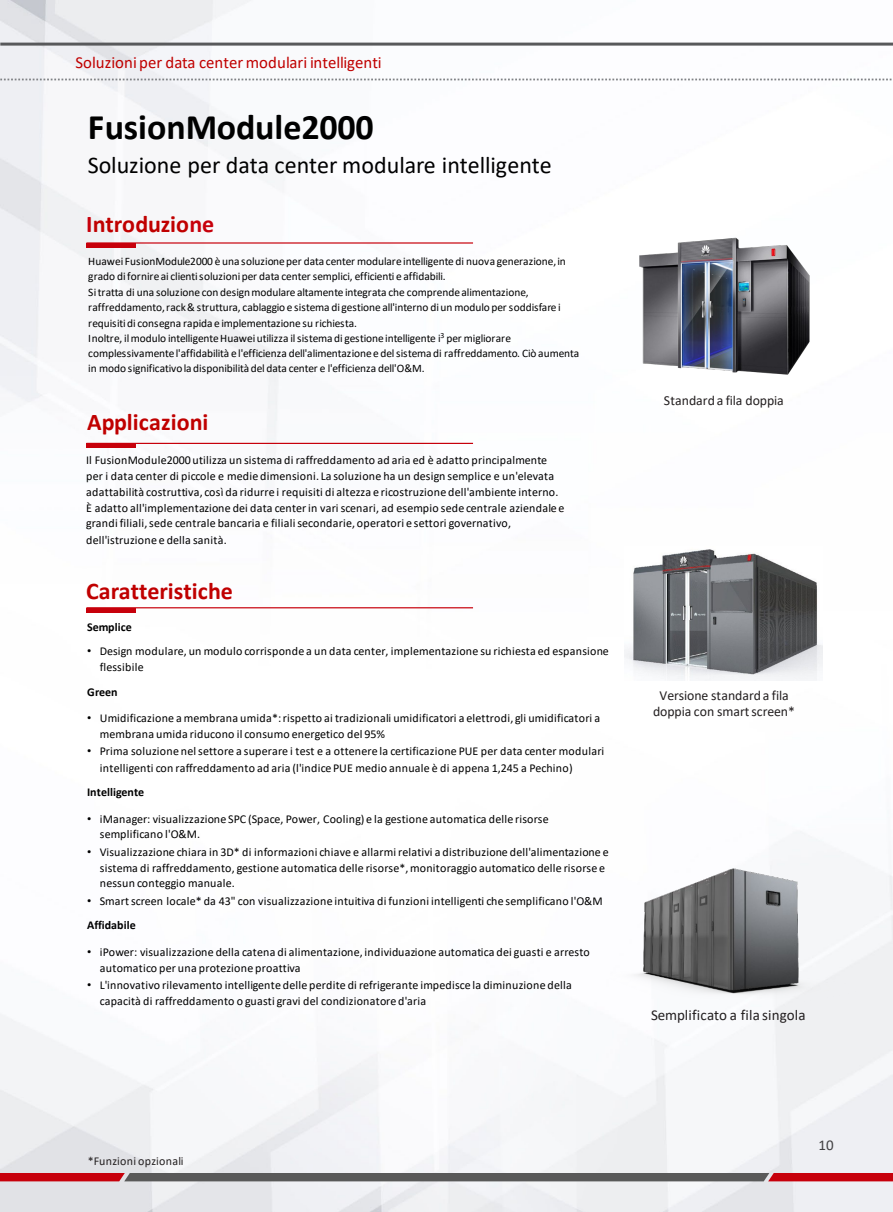
<style>
.page{position:relative;width:893px;height:1212px;background:#fff}
.page>*{position:absolute;margin:0;border:0;box-sizing:border-box;transform-origin:0 0}
.t1{font:700 36px "Calibri";letter-spacing:-.005em;color:#000}
.t2{font:24px "Calibri";color:#000}
.t3{font:700 24px "Calibri";letter-spacing:.005em;color:#c00000}
.t4{font:16.8px "Calibri";color:#c00000}
.t5{font:15px "Calibri";letter-spacing:.01em;color:#231f20}
.t6{font:15px "Calibri";color:#414042}
.t7{font:13.8px/16.2px "Calibri";letter-spacing:-.005em;color:#231f20;text-align:center}
.t8{font:12px/15.9px "Calibri";letter-spacing:.02em;color:#000}
.t9{font:700 12px "Calibri";letter-spacing:.005em;color:#000}
.t10{font:12px "Calibri";letter-spacing:.025em;color:#231f20}
.t11{font:11.4px/15.3px "Calibri";letter-spacing:-.005em;color:#000}
.s1{color:#c7000b}
.s2{font-family:"Arial"}
</style>
<div class="page">
<img style="left:0;top:0;width:893px;height:1212px">
<hr style="left:0;top:43px;width:893px;height:3px;background:#58595b">
<svg style="left:0;top:79px;width:893px;height:1px"></svg>
<svg style="left:0;top:1173px;width:893px;height:8px;background:#784245"></svg>
<hr style="left:86px;top:243px;width:50px;height:4px;background:#c7000b">
<hr style="left:86px;top:242px;width:387px;height:2px;background:#c7000b">
<div style="left:86px;top:443px;width:50px;height:5px;background:#c7000b"></div>
<hr style="left:86px;top:443px;width:387px;height:1px;background:#c7000b">
<div style="left:86px;top:608px;width:50px;height:5px;background:#c7000b"></div>
<hr style="left:86px;top:607px;width:387px;height:1px;background:#c7000b">
<img style="left:624px;top:547px;width:198px;height:133px">
<img style="left:617px;top:236px;width:212px;height:142px">
<img style="left:609px;top:852px;width:251px;height:157px">
<h3 class="t4" style="left:75px;top:51px;width:308px">Soluzioni per data center modulari intelligenti</h3>
<p class="t1" style="left:88px;top:102px;width:287px">FusionModule2000</p>
<p class="t2" style="left:88px;top:148px;width:465px">Soluzione per data center modulare intelligente</p>
<p class="t3" style="left:86px;top:207px;width:129px"><span class="s1">I</span>ntroduzio<span class="s1">ne</span></p>
<p class="t11" style="left:88px;top:254px;width:479px">Huawei FusionModule2000 è una soluzione per data center modulare intelligente di nuova generazione, in grado di fornire ai clienti soluzioni per data center semplici, efficienti e affidabili.</p>
<p class="t11" style="left:88px;top:284px;width:474px">Si tratta di una soluzione con design modulare altamente integrata che comprende alimentazione, raffreddamento, rack&amp; struttura, cablaggio e sistema di gestione all'interno di un modulo per soddisfare i requisiti di consegna rapida e implementazione su richiesta.</p>
<p class="t11" style="left:88px;top:330px;width:492px">Inoltre, il modulo intelligente Huawei utilizza il sistema di gestione intelligente i<sup>3</sup> per migliorare complessivamente l'affidabilità e l'efficienza dell'alimentazione e del sistema di raffreddamento. Ciò aumenta in modo significativo la disponibilità del data center e l'efficienza dell'O&amp;M.</p>
<p class="t3" style="left:87px;top:405px;width:123px">Applicazioni</p>
<p class="t8" style="left:86px;top:452px;width:480px">Il FusionModule2000 utilizza un sistema di raffreddamento ad aria ed è adatto principalmente per i data center di piccole e medie dimensioni. La soluzione ha un design semplice e un'elevata adattabilità costruttiva, così da ridurre i requisiti di altezza e ricostruzione dell'ambiente interno.<br>È adatto all'implementazione dei data center in vari scenari, ad esempio sede centrale aziendale e grandi filiali, sede centrale bancaria e filiali secondarie, operatori e settori governativo, dell'istruzione e della sanità.</p>
<p class="t3" style="left:86px;top:574px;width:148px">Caratteristiche</p>
<p class="t9" style="left:87px;top:618px;width:46px">Semplice</p>
<p class="t8" style="left:100px;top:643px;width:510px;text-indent:-13px"><span class="s2">•</span> Design modulare, un modulo corrisponde a un data center, implementazione su richiesta ed espansione flessibile</p>
<p class="t9" style="left:87px;top:684px;width:32px">Green</p>
<p class="t8" style="left:100px;top:710px;width:502px;text-indent:-13px"><span class="s2">•</span> Umidificazione a membrana umida*: rispetto ai tradizionali umidificatori a elettrodi, gli umidificatori a membrana umida riducono il consumo energetico del 95%</p>
<p class="t8" style="left:100px;top:743px;width:506px;text-indent:-13px"><span class="s2">•</span> Prima soluzione nel settore a superare i test e a ottenere la certificazione PUE per data center modulari intelligenti con raffreddamento ad aria (l'indice PUE medio annuale è di appena 1,245 a Pechino)</p>
<p class="t9" style="left:87px;top:784px;width:59px">Intelligente</p>
<p class="t8" style="left:100px;top:810px;width:450px;text-indent:-13px"><span class="s2">•</span> iManager: visualizzazione SPC (Space, Power, Cooling) e la gestione automatica delle risorse semplificano l'O&amp;M.</p>
<p class="t8" style="left:100px;top:843px;width:510px;text-indent:-13px"><span class="s2">•</span> Visualizzazione chiara in 3D* di informazioni chiave e allarmi relativi a distribuzione dell'alimentazione e sistema di raffreddamento, gestione automatica delle risorse*, monitoraggio automatico delle risorse e nessun conteggio manuale.</p>
<p class="t8" style="left:87px;top:893px;width:517px"><span class="s2">•</span> Smart screen locale* da 43" con visualizzazione intuitiva di funzioni intelligenti che semplificano l'O&amp;M</p>
<p class="t9" style="left:87px;top:917px;width:50px">Affidabile</p>
<p class="t8" style="left:100px;top:943px;width:491px;text-indent:-13px"><span class="s2">•</span> iPower: visualizzazione della catena di alimentazione, individuazione automatica dei guasti e arresto automatico per una protezione proattiva</p>
<p class="t8" style="left:100px;top:977px;width:473px;text-indent:-13px"><span class="s2">•</span> L'innovativo rilevamento intelligente delle perdite di refrigerante impedisce la diminuzione della capacità di raffreddamento o guasti gravi del condizionatore d'aria</p>
<p class="t7" style="left:664px;top:392px;width:122px">Standard a fila doppia</p>
<p class="t7" style="left:653px;top:687px;width:143px">Versione standard a fila doppia con smart screen*</p>
<p class="t5" style="left:651px;top:1004px;width:156px">Semplificato a fila singola</p>
<p class="t10" style="left:88px;top:1153px;width:97px">*Funzioni opzionali</p>
<p class="t6" style="left:818px;top:1134px;width:17px">10</p>
</div>
